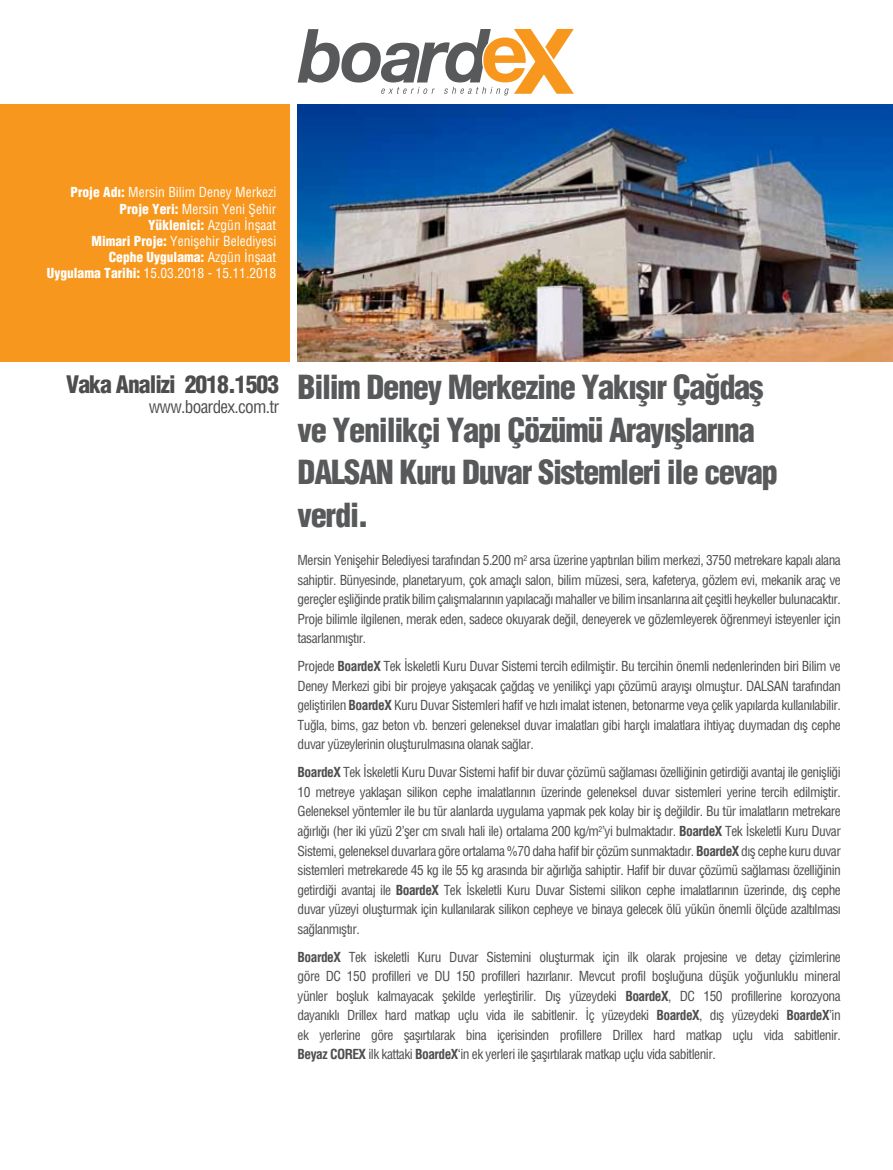
<style>
.page{position:relative;width:893px;height:1170px;background:#fff}
.page>*{position:absolute;margin:0;border:0;box-sizing:border-box;transform-origin:0 0}
.t1{font:900 condensed 32.4px/42.5px "Helvetica";letter-spacing:-.04em;color:#58595b}
.t2{font:900 condensed 23.55px "Helvetica";letter-spacing:-.04em;color:#4d4d4f}
.t3{font:17.25px "Helvetica Condensed";letter-spacing:-.04em;color:#4d4d4f}
.t4{font:13.5px/19.5px "Helvetica Condensed";letter-spacing:-.04em;color:#4d4d4f;text-align:justify}
.t5{font:13.5px/16.2px "Helvetica Condensed";color:#fff;text-align:right}
.t6{font:900 condensed 13.5px "Helvetica";color:#fff}
.s1{font-family:"Helvetica";font-weight:900;font-stretch:condensed}
.s2{font-family:"Helvetica Condensed";font-weight:400;font-stretch:normal}
.s3{font-family:"Helvetica Condensed Turk"}
.s4{font-family:"Helvetica Condensed Turk";font-weight:700}
</style>
<div class="page">
<div style="left:0;top:104px;width:289px;height:257px;background:#f8971d"></div>
<img style="left:298px;top:104px;width:595px;height:257px">
<svg style="left:298px;top:29px;width:276px;height:66px"></svg>
<p class="t5" style="left:71px;top:184px;width:207px"><span class="s1">Proje Adı:</span> Mersin Bilim Deney Merkezi<br><span class="s1">Proje Yeri:</span> Mersin Yeni Şehir<br><span class="s1">Yüklenici:</span> Azgün İnşaat<br><span class="s1">Mimari Proje:</span> Yenişehir Belediyesi</p>
<p class="t6" style="left:109px;top:249px;width:169px">Cephe Uygulama: <span class="s2">Azgün İnşaat</span></p>
<p class="t5" style="left:47px;top:265px;width:231px"><span class="s1">Uygulama Tarihi:</span> 15.03.2018 - 15.11.2018</p>
<h2 class="t2" style="left:66px;top:369px;width:215px">Vaka Analizi 2018.1503</h2>
<p class="t3" style="left:149px;top:396px;width:132px">www.<span class="s3">boardex</span>.com.tr</p>
<h1 class="t1" style="left:298px;top:365px;width:482px">Bilim Deney Merkezine Yakışır Çağdaş ve Yenilikçi Yapı Çözümü Arayışlarına<br>DALSAN Kuru Duvar Sistemleri ile cevap verdi.</h1>
<p class="t4" style="left:298px;top:550px;width:545px">Mersin Yenişehir Belediyesi tarafından 5.200 m<sup>2</sup> arsa üzerine yaptırılan bilim merkezi, 3750 metrekare kapalı alana sahiptir. Bünyesinde, planetaryum, çok amaçlı salon, bilim müzesi, sera, kafeterya, gözlem evi, mekanik araç ve gereçler eşliğinde pratik bilim çalışmalarının yapılacağı mahaller ve bilim insanlarına ait çeşitli heykeller bulunacaktır.<br>Proje bilimle ilgilenen, merak eden, sadece okuyarak değil, deneyerek ve gözlemleyerek öğrenmeyi isteyenler için tasarlanmıştır.</p>
<p class="t4" style="left:298px;top:656px;width:545px">Projede <span class="s4">BoardeX</span> Tek İskeletli Kuru Duvar Sistemi tercih edilmiştir. Bu tercihin önemli nedenlerinden biri Bilim ve Deney Merkezi gibi bir projeye yakışacak çağdaş ve yenilikçi yapı çözümü arayışı olmuştur. DALSAN tarafından geliştirilen <span class="s4">BoardeX</span> Kuru Duvar Sistemleri hafif ve hızlı imalat istenen, betonarme veya çelik yapılarda kullanılabilir.<br>Tuğla, bims, gaz beton vb. benzeri geleneksel duvar imalatları gibi harçlı imalatlara ihtiyaç duymadan dış cephe duvar yüzeylerinin oluşturulmasına olanak sağlar.</p>
<p class="t4" style="left:298px;top:762px;width:545px"><span class="s4">BoardeX</span> Tek İskeletli Kuru Duvar Sistemi hafif bir duvar çözümü sağlaması özelliğinin getirdiği avantaj ile genişliği 10 metreye yaklaşan silikon cephe imalatlarının üzerinde geleneksel duvar sistemleri yerine tercih edilmiştir.<br>Geleneksel yöntemler ile bu tür alanlarda uygulama yapmak pek kolay bir iş değildir. Bu tür imalatların metrekare ağırlığı (her iki yüzü 2’şer cm sıvalı hali ile) ortalama 200 kg/m<sup>2</sup>’yi bulmaktadır. <span class="s4">BoardeX</span> Tek İskeletli Kuru Duvar Sistemi, geleneksel duvarlara göre ortalama %70 daha hafif bir çözüm sunmaktadır. <span class="s4">BoardeX</span> dış cephe kuru duvar sistemleri metrekarede 45 kg ile 55 kg arasında bir ağırlığa sahiptir. Hafif bir duvar çözümü sağlaması özelliğinin getirdiği avantaj ile <span class="s4">BoardeX</span> Tek İskeletli Kuru Duvar Sistemi silikon cephe imalatlarının üzerinde, dış cephe duvar yüzeyi oluşturmak için kullanılarak silikon cepheye ve binaya gelecek ölü yükün önemli ölçüde azaltılması sağlanmıştır.</p>
<p class="t4" style="left:298px;top:946px;width:545px"><span class="s4">BoardeX</span> Tek iskeletli Kuru Duvar Sistemini oluşturmak için ilk olarak projesine ve detay çizimlerine göre DC 150 profilleri ve DU 150 profilleri hazırlanır. Mevcut profil boşluğuna düşük yoğunluklu mineral yünler boşluk kalmayacak şekilde yerleştirilir. Dış yüzeydeki <span class="s4">BoardeX</span>, DC 150 profillerine korozyona dayanıklı Drillex hard matkap uçlu vida ile sabitlenir. İç yüzeydeki <span class="s4">BoardeX</span>, dış yüzeydeki <span class="s4">BoardeX</span>’in ek yerlerine göre şaşırtılarak bina içerisinden profillere Drillex hard matkap uçlu vida sabitlenir.<br><span class="s4">Beyaz COREX</span> ilk kattaki <span class="s4">BoardeX</span>‘in ek yerleri ile şaşırtılarak matkap uçlu vida sabitlenir.</p>
</div>
